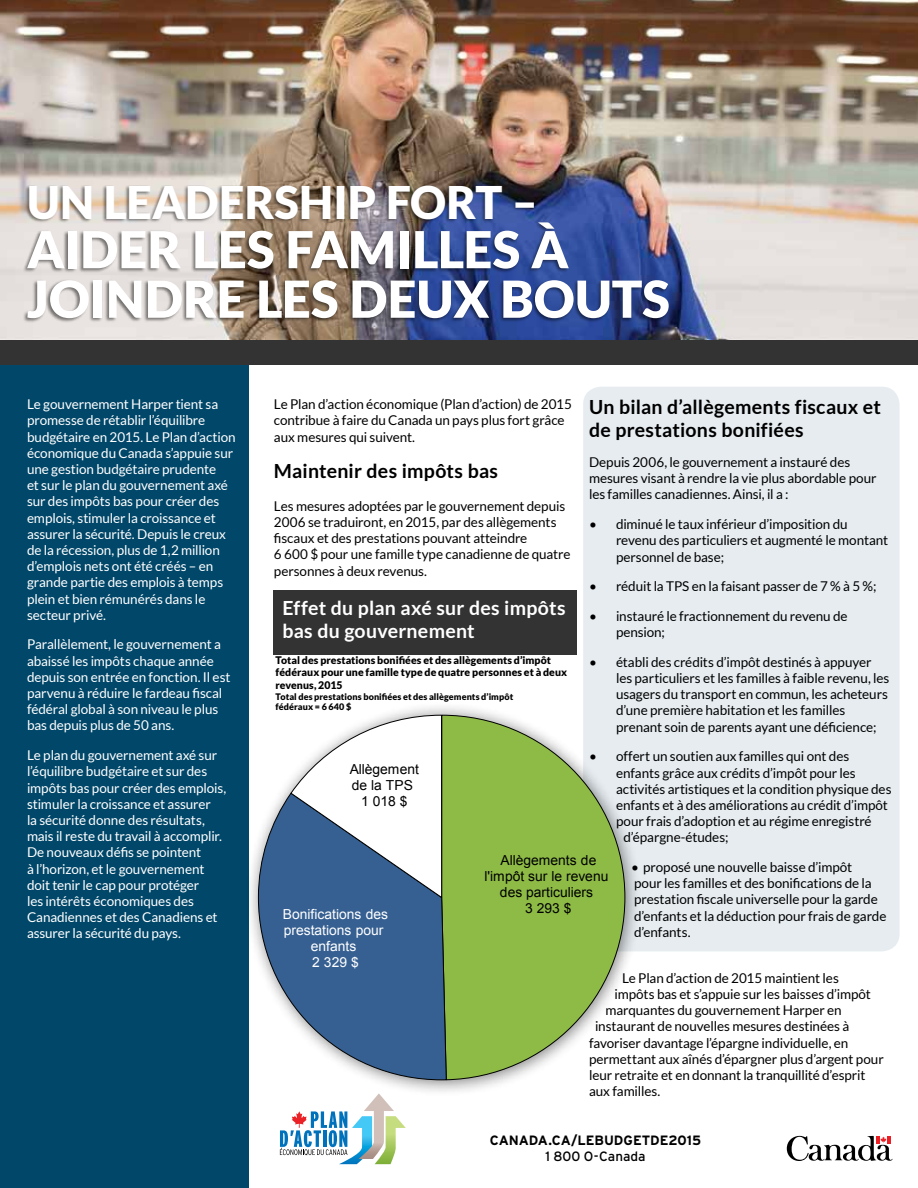
<style>
.page{position:relative;width:918px;height:1188px;background:#fff}
.page>*{position:absolute;margin:0;border:0;box-sizing:border-box;transform-origin:0 0}
.t1{font:900 51px/49.5px "Lato";color:#fff}
.t2{font:900 45px "Lato";color:#fff}
.t3{font:700 19.5px/23.4px "Lato";letter-spacing:.015em;color:#000}
.t4{font:700 19.5px/23.4px "Lato";letter-spacing:.015em;color:#fff}
.t5{font:13.8px/15.9px "Arial";color:#000;text-align:center}
.t6{font:13.8px/15.9px "Arial";color:#fff;text-align:center}
.t7{font:13.5px/16.2px "Lato";letter-spacing:-.005em;color:#000}
.t8{font:13.5px/16.2px "Lato";letter-spacing:-.005em;color:#fff}
.t9{font:700 13.5px "Interstate";letter-spacing:-.005em;color:#000}
.t10{font:13.5px "Interstate";letter-spacing:.005em;color:#000}
.t11{font:900 10.5px/12.6px "Lato";letter-spacing:.005em;color:#000}
.t12{font:900 9px/10.8px "Lato";letter-spacing:.01em;color:#000}
</style>
<div class="page">
<div style="left:583px;top:387px;width:317px;height:564px;background:#e6ecf0;border-radius:18px"></div>
<img style="left:0;top:0;width:918px;height:339px">
<div style="left:0;top:364px;width:249px;height:824px;background:#014769"></div>
<div style="left:0;top:340px;width:918px;height:24px;background:#333334"></div>
<div style="left:23px;top:184px;width:647px;height:138px;background:#000;opacity:.5"></div>
<div style="left:273px;top:590px;width:303px;height:65px;background:#333334"></div>
<div style="left:244px;top:701px;width:398px;height:396px;background:#000;opacity:.5"></div>
<svg style="left:443px;top:715px;width:183px;height:365px"></svg>
<svg style="left:258px;top:792px;width:189px;height:288px"></svg>
<svg style="left:290px;top:714px;width:153px;height:185px"></svg>
<svg style="left:280px;top:1093px;width:126px;height:71px"></svg>
<svg style="left:787px;top:1136px;width:106px;height:25px"></svg>
<h2 class="t2" style="left:27px;top:176px;width:513px">Un leadership fort –</h2>
<h1 class="t1" style="left:27px;top:224px;width:644px">Aider les familles à joindre les deux bouts</h1>
<p class="t8" style="left:27px;top:396px;width:210px">Le gouvernement Harper tient sa promesse de rétablir l’équilibre budgétaire en 2015. Le Plan d’action économique du Canada s’appuie sur une gestion budgétaire prudente<br>et sur le plan du gouvernement axé sur des impôts bas pour créer des emplois, stimuler la croissance et assurer la sécurité. Depuis le creux de la récession, plus de 1,2 million d’emplois nets ont été créés – en grande partie des emplois à temps plein et bien rémunérés dans le secteur privé.</p>
<p class="t8" style="left:27px;top:636px;width:205px">Parallèlement, le gouvernement a abaissé les impôts chaque année depuis son entrée en fonction. Il est parvenu à réduire le fardeau fiscal fédéral global à son niveau le plus bas depuis plus de 50 ans.</p>
<p class="t8" style="left:27px;top:747px;width:201px">Le plan du gouvernement axé sur l’équilibre budgétaire et sur des impôts bas pour créer des emplois, stimuler la croissance et assurer<br>la sécurité donne des résultats, mais il reste du travail à accomplir.<br>De nouveaux défis se pointent<br>à l’horizon, et le gouvernement doit tenir le cap pour protéger<br>les intérêts économiques des<br>Canadiennes et des Canadiens et assurer la sécurité du pays.</p>
<p class="t7" style="left:274px;top:396px;width:299px">Le Plan d’action économique (Plan d’action) de 2015 contribue à faire du Canada un pays plus fort grâce aux mesures qui suivent.</p>
<h3 class="t3" style="left:274px;top:459px;width:226px">Maintenir des impôts bas</h3>
<p class="t7" style="left:274px;top:498px;width:298px">Les mesures adoptées par le gouvernement depuis 2006 se traduiront, en 2015, par des allègements fiscaux et des prestations pouvant atteindre<br>6 600 $ pour une famille type canadienne de quatre personnes à deux revenus.</p>
<h3 class="t3" style="left:589px;top:395px;width:294px">Un bilan d’allègements fiscaux et de prestations bonifiées</h3>
<p class="t7" style="left:589px;top:454px;width:289px">Depuis 2006, le gouvernement a instauré des mesures visant à rendre la vie plus abordable pour les familles canadiennes. Ainsi, il a :</p>
<p class="t7" style="left:616px;top:516px;width:274px;text-indent:-27px">• diminué le taux inférieur d’imposition du revenu des particuliers et augmenté le montant personnel de base;</p>
<p class="t7" style="left:589px;top:578px;width:289px">• réduit la TPS en la faisant passer de 7 % à 5 %;</p>
<p class="t7" style="left:616px;top:608px;width:233px;text-indent:-27px">• instauré le fractionnement du revenu de pension;</p>
<p class="t7" style="left:616px;top:654px;width:275px;text-indent:-27px">• établi des crédits d’impôt destinés à appuyer les particuliers et les familles à faible revenu, les usagers du transport en commun, les acheteurs d’une première habitation et les familles prenant soin de parents ayant une déficience;</p>
<p class="t7" style="left:589px;top:748px;width:262px">• offert un soutien aux familles qui ont des</p>
<p class="t7" style="left:616px;top:764px;width:241px">enfants grâce aux crédits d’impôt pour les</p>
<p class="t7" style="left:616px;top:781px;width:277px">activités artistiques et la condition physique des</p>
<p class="t7" style="left:616px;top:797px;width:273px">enfants et à des améliorations au crédit d’impôt</p>
<p class="t7" style="left:616px;top:813px;width:257px">pour frais d’adoption et au régime enregistré</p>
<p class="t7" style="left:624px;top:829px;width:106px">d’épargne-études;</p>
<p class="t7" style="left:631px;top:859px;width:257px">• proposé une nouvelle baisse d’impôt<br>pour les familles et des bonifications de la prestation fiscale universelle pour la garde d’enfants et la déduction pour frais de garde d’enfants.</p>
<p class="t7" style="left:622px;top:970px;width:218px">Le Plan d’action de 2015 maintient les</p>
<p class="t7" style="left:615px;top:986px;width:258px">impôts bas et s’appuie sur les baisses d’impôt</p>
<p class="t7" style="left:606px;top:1002px;width:238px">marquantes du gouvernement Harper en</p>
<p class="t7" style="left:595px;top:1018px;width:256px">instaurant de nouvelles mesures destinées à</p>
<p class="t7" style="left:589px;top:1034px;width:261px">favoriser davantage l’épargne individuelle, en</p>
<p class="t7" style="left:589px;top:1051px;width:296px">permettant aux aînés d’épargner plus d’argent pour</p>
<p class="t7" style="left:589px;top:1067px;width:278px">leur retraite et en donnant la tranquillité d’esprit</p>
<p class="t7" style="left:589px;top:1083px;width:73px">aux familles.</p>
<h3 class="t4" style="left:282px;top:596px;width:285px">Effet du plan axé sur des impôts bas du gouvernement</h3>
<p class="t11" style="left:276px;top:653px;width:293px">Total des prestations bonifiées et des allègements d’impôt fédéraux pour une famille type de quatre personnes et à deux revenus, 2015</p>
<p class="t12" style="left:276px;top:691px;width:239px">Total des prestations bonifiées et des allègements d’impôt fédéraux = 6 640 $</p>
<p class="t5" style="left:350px;top:762px;width:71px">Allègement de la TPS<br>1 018 $</p>
<p class="t5" style="left:485px;top:853px;width:125px">Allègements de l'impôt sur le revenu des particuliers<br>3 293 $</p>
<p class="t6" style="left:283px;top:906px;width:107px">Bonifications des prestations pour enfants<br>2 329 $</p>
<p class="t9" style="left:490px;top:1133px;width:213px">CANADA.CA/LEBUDGETDE2015</p>
<p class="t10" style="left:545px;top:1149px;width:102px">1 800 O-Canada</p>
</div>
